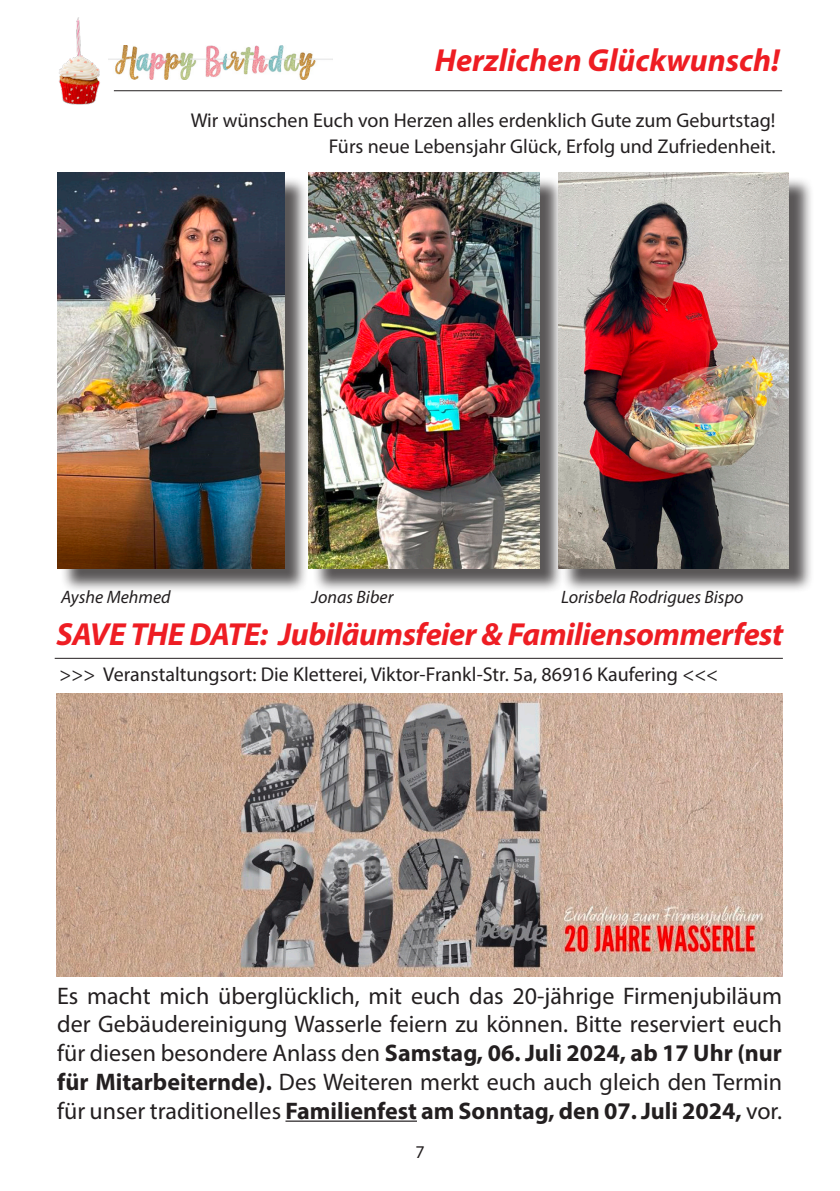
<style>
.page{position:relative;width:840px;height:1191px;background:#fff}
.page>*{position:absolute;margin:0;border:0;box-sizing:border-box;transform-origin:0 0}
.Überschrift{font:italic 700 32px "Myriad Pro";letter-spacing:-.015em;color:#ee1d23}
.t1{font:24px/28.8px "Myriad Pro";color:#231f20;text-align:justify}
.Fließtext{font:20px "Myriad Pro";color:#231f20}
.Fließtext-2{font:italic 18px "Myriad Pro";color:#231f20}
.t2{font:18px "Myriad Pro";color:#231f20}
.s1{font-weight:700}
</style>
<div class="page">
<div style="left:312px;top:176px;width:252px;height:418px;background:#231f20;opacity:.75"></div>
<img style="left:309px;top:173px;width:230px;height:395px">
<div style="left:60px;top:176px;width:248px;height:418px;background:#231f20;opacity:.75"></div>
<img style="left:57px;top:173px;width:227px;height:395px">
<hr style="left:114px;top:90px;width:667px;height:1px;background:#231f20">
<img style="left:59px;top:17px;width:41px;height:88px">
<img style="left:108px;top:45px;width:224px;height:34px">
<img style="left:57px;top:693px;width:724px;height:284px">
<hr style="left:55px;top:658px;width:727px;height:1px;background:#231f20">
<hr style="left:285px;top:1120px;width:132px;height:1px;background:#231f20">
<div style="left:561px;top:176px;width:252px;height:417px;background:#231f20;opacity:.75"></div>
<img style="left:558px;top:173px;width:230px;height:395px">
<p class="Überschrift" style="left:434px;top:39px;width:346px">Herzlichen Glückwunsch!</p>
<p class="Fließtext" style="left:190px;top:107px;width:586px">Wir wünschen Euch von Herzen alles erdenklich Gute zum Geburtstag!</p>
<p class="Fließtext" style="left:329px;top:133px;width:448px">Fürs neue Lebensjahr Glück, Erfolg und Zufriedenheit.</p>
<p class="Fließtext-2" style="left:61px;top:586px;width:111px">Ayshe Mehmed</p>
<p class="Fließtext-2" style="left:311px;top:586px;width:83px">Jonas Biber</p>
<p class="Fließtext-2" style="left:561px;top:586px;width:184px">Lorisbela Rodrigues Bispo</p>
<p class="Überschrift" style="left:57px;top:613px;width:727px">SAVE THE DATE: Jubiläumsfeier &amp; Familiensommerfest</p>
<p class="Fließtext" style="left:60px;top:662px;width:659px">&gt;&gt;&gt; Veranstaltungsort: Die Kletterei, Viktor-Frankl-Str. 5a, 86916 Kaufering &lt;&lt;&lt;</p>
<p class="t1" style="left:57px;top:980px;width:726px">Es macht mich überglücklich, mit euch das 20-jährige Firmenjubiläum der Gebäudereinigung Wasserle feiern zu können. Bitte reserviert euch für diesen besondere Anlass den <span class="s1">Samstag, 06. Juli 2024, ab 17 Uhr (nur für Mitarbeiternde).</span> Des Weiteren merkt euch auch gleich den Termin für unser traditionelles <span class="s1">Familienfest am Sonntag, den 07. Juli 2024,</span> vor.</p>
<p class="t2" style="left:415px;top:1140px;width:11px">7</p>
</div>
